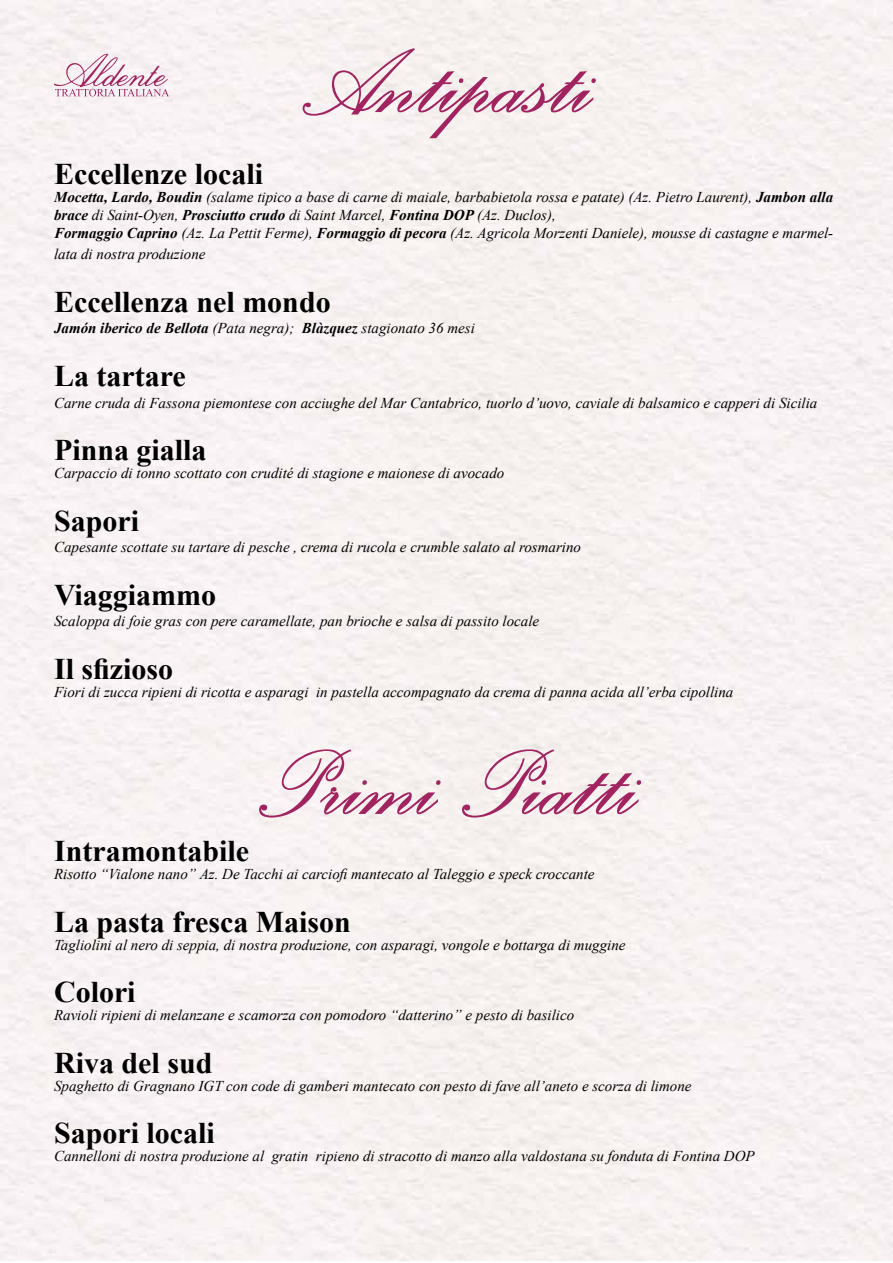
<style>
.page{position:relative;width:893px;height:1263px;background:#fff}
.page>*{position:absolute;margin:0;border:0;box-sizing:border-box;transform-origin:0 0}
.t1{font:600 120px "Palace Script";color:#a12461}
.t2{font:700 30px "Times New Roman";color:#000}
.t3{font:italic 15px/18px "Times New Roman";color:#000}
.t4{font:italic 700 15px "Times New Roman";color:#000}
.s1{font-weight:700}
.s2{font-weight:400}
</style>
<div class="page">
<svg style="left:54px;top:54px;width:115px;height:42px"></svg>
<h1 class="t1" style="left:300px;top:3px;width:295px">Antipasti</h1>
<h2 class="t2" style="left:54px;top:152px;width:211px">Eccellenze locali</h2>
<p class="t3" style="left:54px;top:187px;width:781px"><span class="s1">Mocetta, Lardo, Boudin</span> (salame tipico a base di carne di maiale, barbabietola rossa e patate) (Az. Pietro Laurent), <span class="s1">Jambon alla brace</span> di Saint-Oyen, <span class="s1">Prosciutto crudo</span> di Saint Marcel, <span class="s1">Fontina DOP</span> (Az. Duclos),<br><span class="s1">Formaggio Caprino</span> (Az. La Pettit Ferme), <span class="s1">Formaggio di pecora</span> (Az. Agricola Morzenti Daniele), mousse di castagne e marmel-</p>
<p class="t3" style="left:54px;top:245px;width:153px">lata di nostra produzione</p>
<h2 class="t2" style="left:54px;top:280px;width:278px">Eccellenza nel mondo</h2>
<p class="t4" style="left:54px;top:318px;width:422px">Jamón iberico de Bellota <span class="s2">(Pata negra);</span> Blàzquez <span class="s2">stagionato 36 mesi</span></p>
<h2 class="t2" style="left:54px;top:354px;width:133px">La tartare</h2>
<p class="t3" style="left:54px;top:393px;width:765px">Carne cruda di Fassona piemontese con acciughe del Mar Cantabrico, tuorlo d’uovo, caviale di balsamico e capperi di Sicilia</p>
<h2 class="t2" style="left:54px;top:428px;width:154px">Pinna gialla</h2>
<p class="t3" style="left:54px;top:464px;width:452px">Carpaccio di tonno scottato con crudité di stagione e maionese di avocado</p>
<h2 class="t2" style="left:54px;top:499px;width:87px">Sapori</h2>
<p class="t3" style="left:54px;top:538px;width:529px">Capesante scottate su tartare di pesche , crema di rucola e crumble salato al rosmarino</p>
<h2 class="t2" style="left:54px;top:573px;width:164px">Viaggiammo</h2>
<p class="t3" style="left:54px;top:612px;width:487px">Scaloppa di foie gras con pere caramellate, pan brioche e salsa di passito locale</p>
<h2 class="t2" style="left:54px;top:647px;width:121px">Il sfizioso</h2>
<p class="t3" style="left:54px;top:682px;width:681px">Fiori di zucca ripieni di ricotta e asparagi in pastella accompagnato da crema di panna acida all’erba cipollina</p>
<h1 class="t1" style="left:254px;top:704px;width:386px">Primi Piatti</h1>
<h2 class="t2" style="left:54px;top:829px;width:196px">Intramontabile</h2>
<p class="t3" style="left:54px;top:865px;width:542px">Risotto “Vialone nano” Az. De Tacchi ai carciofi mantecato al Taleggio e speck croccante</p>
<h2 class="t2" style="left:54px;top:900px;width:298px">La pasta fresca Maison</h2>
<p class="t3" style="left:54px;top:935px;width:573px">Tagliolini al nero di seppia, di nostra produzione, con asparagi, vongole e bottarga di muggine</p>
<h2 class="t2" style="left:54px;top:970px;width:83px">Colori</h2>
<p class="t3" style="left:54px;top:1006px;width:522px">Ravioli ripieni di melanzane e scamorza con pomodoro “datterino” e pesto di basilico</p>
<h2 class="t2" style="left:54px;top:1041px;width:160px">Riva del sud</h2>
<p class="t3" style="left:54px;top:1076px;width:639px">Spaghetto di Gragnano IGT con code di gamberi mantecato con pesto di fave all’aneto e scorza di limone</p>
<h2 class="t2" style="left:54px;top:1111px;width:162px">Sapori locali</h2>
<p class="t3" style="left:54px;top:1147px;width:702px">Cannelloni di nostra produzione al gratin ripieno di stracotto di manzo alla valdostana su fonduta di Fontina DOP</p>
</div>
